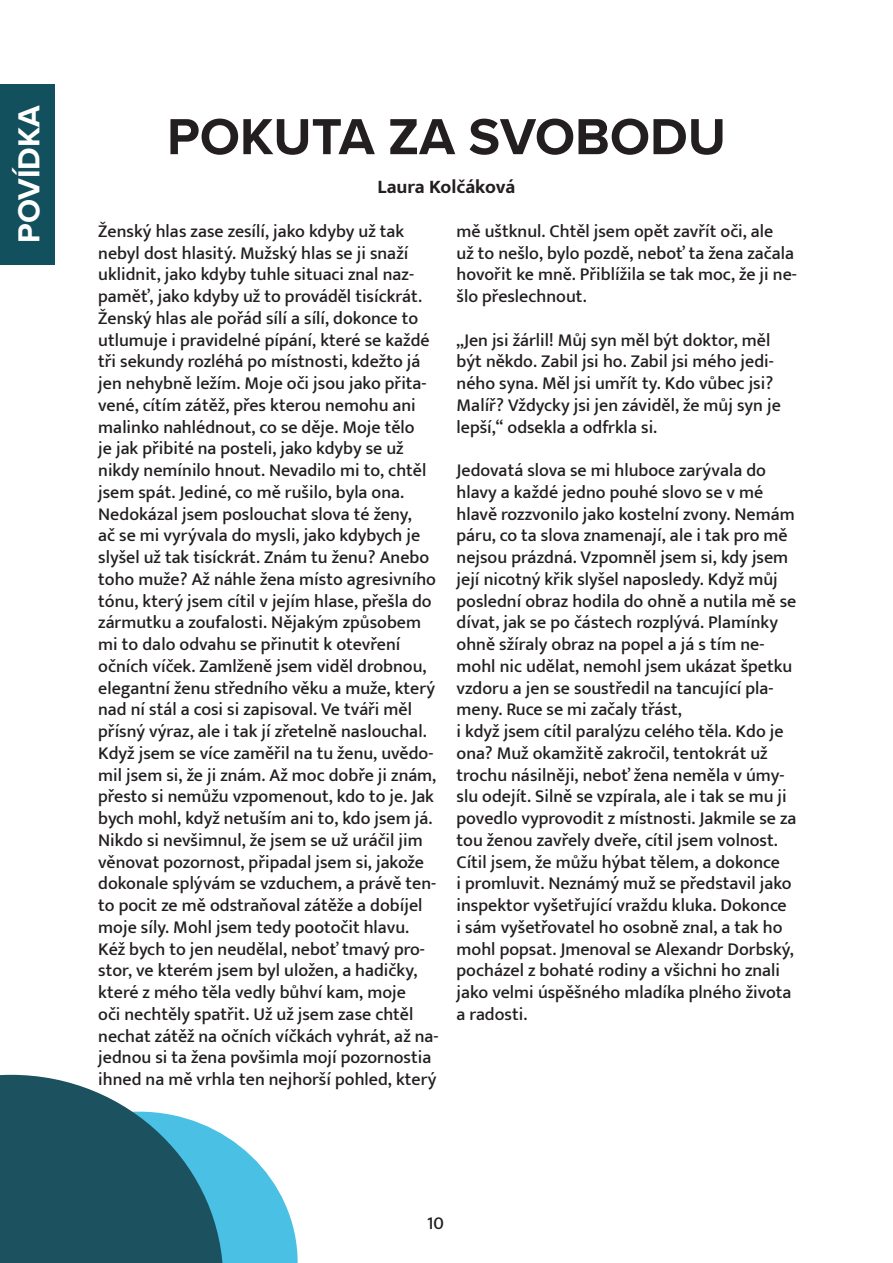
<style>
.page{position:relative;width:893px;height:1263px;background:#fff}
.page>*{position:absolute;margin:0;border:0;box-sizing:border-box;transform-origin:0 0}
.Nadpis{font:700 52.5px "Proxima Nova";color:#231f20}
.Rubrika{font:700 31.5px "Proxima Nova";color:#fff}
.Jméno{font:700 19.5px "Mukta";letter-spacing:-.005em;color:#231f20}
.Obsah{font:500 18px/21.8px "Mukta";color:#231f20}
</style>
<div class="page">
<svg style="left:0;top:1075px;width:298px;height:188px"></svg>
<div style="left:0;top:84px;width:54px;height:180px;background:#12505d"></div>
<p class="Rubrika" style="left:5px;top:243px;width:139px;rotate:-90deg">POVÍDKA</p>
<p class="Nadpis" style="left:167px;top:98px;width:560px">POKUTA ZA SVOBODU</p>
<p class="Jméno" style="left:378px;top:175px;width:139px">Laura Kolčáková</p>
<p class="Obsah" style="left:98px;top:220px;width:342px">Ženský hlas zase zesílí, jako kdyby už tak nebyl dost hlasitý. Mužský hlas se ji snaží uklidnit, jako kdyby tuhle situaci znal naz&shy;paměť, jako kdyby už to prováděl tisíckrát.<br>Ženský hlas ale pořád sílí a sílí, dokonce to utlumuje i pravidelné pípání, které se každé tři sekundy rozléhá po místnosti, kdežto já jen nehybně ležím. Moje oči jsou jako přita&shy;vené, cítím zátěž, přes kterou nemohu ani malinko nahlédnout, co se děje. Moje tělo<br>je jak přibité na posteli, jako kdyby se už nikdy nemínilo hnout. Nevadilo mi to, chtěl jsem spát. Jediné, co mě rušilo, byla ona.<br>Nedokázal jsem poslouchat slova té ženy,<br>ač se mi vyrývala do mysli, jako kdybych je slyšel už tak tisíckrát. Znám tu ženu? Anebo toho muže? Až náhle žena místo agresivního tónu, který jsem cítil v jejím hlase, přešla do zármutku a zoufalosti. Nějakým způsobem mi to dalo odvahu se přinutit k otevření očních víček. Zamlženě jsem viděl drobnou, elegantní ženu středního věku a muže, který nad ní stál a cosi si zapisoval. Ve tváři měl přísný výraz, ale i tak jí zřetelně naslouchal.<br>Když jsem se více zaměřil na tu ženu, uvědo&shy;mil jsem si, že ji znám. Až moc dobře ji znám, přesto si nemůžu vzpomenout, kdo to je. Jak bych mohl, když netuším ani to, kdo jsem já.<br>Nikdo si nevšimnul, že jsem se už uráčil jim věnovat pozornost, připadal jsem si, jakože dokonale splývám se vzduchem, a právě ten&shy;to pocit ze mě odstraňoval zátěže a dobíjel moje síly. Mohl jsem tedy pootočit hlavu.<br>Kéž bych to jen neudělal, neboť tmavý pro&shy;stor, ve kterém jsem byl uložen, a hadičky, které z mého těla vedly bůhví kam, moje<br>oči nechtěly spatřit. Už už jsem zase chtěl nechat zátěž na očních víčkách vyhrát, až na&shy;jednou si ta žena povšimla mojí pozornostia ihned na mě vrhla ten nejhorší pohled, který</p>
<p class="Obsah" style="left:457px;top:220px;width:342px">mě uštknul. Chtěl jsem opět zavřít oči, ale<br>už to nešlo, bylo pozdě, neboť ta žena začala hovořit ke mně. Přiblížila se tak moc, že ji ne&shy;šlo přeslechnout.</p>
<p class="Obsah" style="left:457px;top:328px;width:326px">„Jen jsi žárlil! Můj syn měl být doktor, měl být někdo. Zabil jsi ho. Zabil jsi mého jedi&shy;ného syna. Měl jsi umřít ty. Kdo vůbec jsi?<br>Malíř? Vždycky jsi jen záviděl, že můj syn je lepší,“ odsekla a odfrkla si.</p>
<p class="Obsah" style="left:457px;top:459px;width:341px">Jedovatá slova se mi hluboce zarývala do hlavy a každé jedno pouhé slovo se v mé hlavě rozzvonilo jako kostelní zvony. Nemám páru, co ta slova znamenají, ale i tak pro mě nejsou prázdná. Vzpomněl jsem si, kdy jsem její nicotný křik slyšel naposledy. Když můj poslední obraz hodila do ohně a nutila mě se dívat, jak se po částech rozplývá. Plamínky ohně sžíraly obraz na popel a já s tím ne&shy;mohl nic udělat, nemohl jsem ukázat špetku vzdoru a jen se soustředil na tancující pla&shy;meny. Ruce se mi začaly třást,</p>
<p class="Obsah" style="left:457px;top:720px;width:341px">i když jsem cítil paralýzu celého těla. Kdo je ona? Muž okamžitě zakročil, tentokrát už trochu násilněji, neboť žena neměla v úmy&shy;slu odejít. Silně se vzpírala, ale i tak se mu ji povedlo vyprovodit z místnosti. Jakmile se za tou ženou zavřely dveře, cítil jsem volnost.<br>Cítil jsem, že můžu hýbat tělem, a dokonce</p>
<p class="Obsah" style="left:457px;top:872px;width:339px">i promluvit. Neznámý muž se představil jako inspektor vyšetřující vraždu kluka. Dokonce i sám vyšetřovatel ho osobně znal, a tak ho mohl popsat. Jmenoval se Alexandr Dorbský, pocházel z bohaté rodiny a všichni ho znali jako velmi úspěšného mladíka plného života a radosti.</p>
<p class="Obsah" style="left:427px;top:1212px;width:19px">10</p>
</div>
